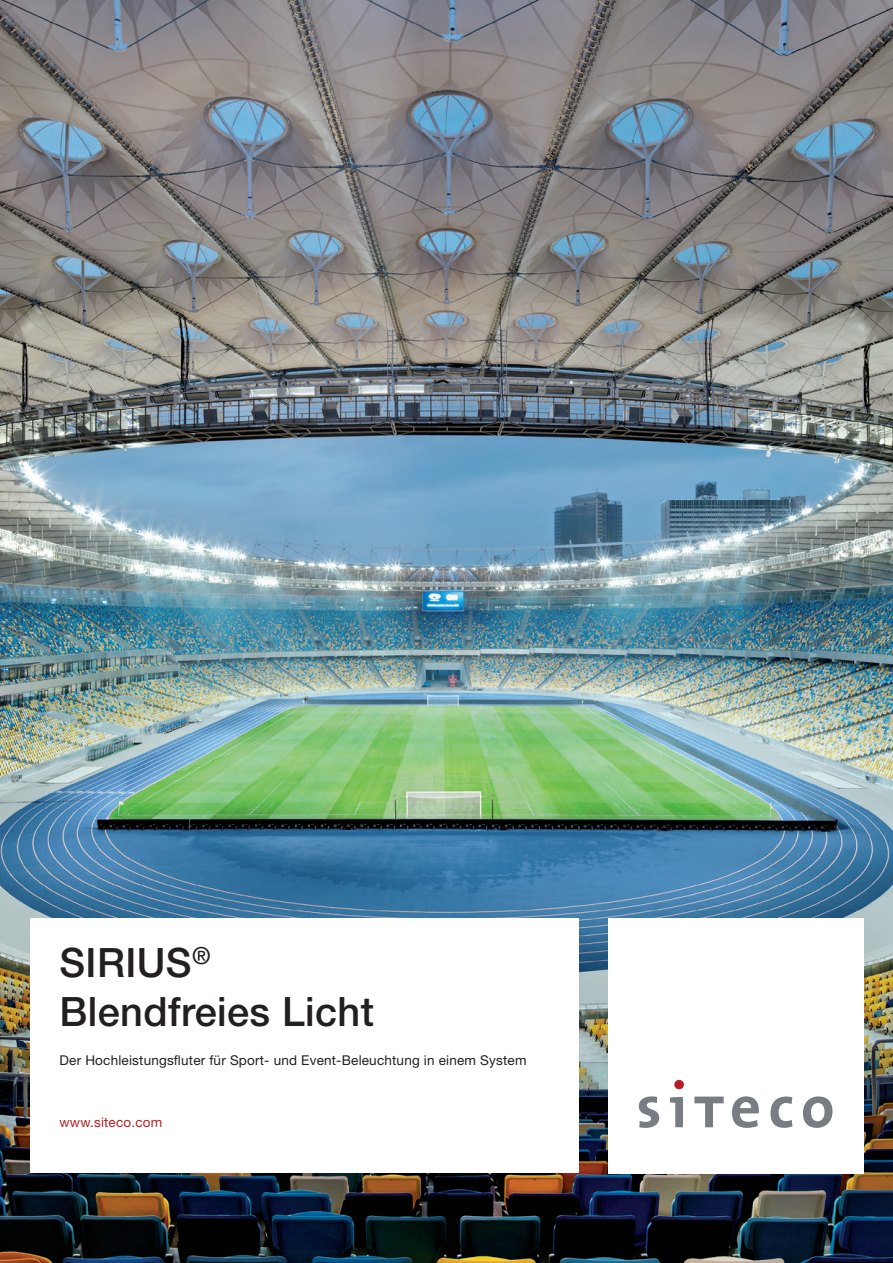
<style>
.page{position:relative;width:893px;height:1263px;background:#fff}
.page>*{position:absolute;margin:0;border:0;box-sizing:border-box;transform-origin:0 0}
.t1{font:500 40.5px/48.8px "Helvetica Neue LT Pro";letter-spacing:.01em;color:#231f20}
.t2{font:13.5px "Helvetica Neue LT Pro";letter-spacing:.015em;color:#231f20}
.t3{font:13.5px "Helvetica Neue LT Pro";letter-spacing:.015em;color:#b62024}
</style>
<div class="page">
<img style="left:0;top:0;width:893px;height:1263px">
<div style="left:30px;top:918px;width:548px;height:255px;background:#fff"></div>
<div style="left:608px;top:918px;width:255px;height:255px;background:#fff"></div>
<svg style="left:694px;top:1096px;width:30px;height:31px"></svg>
<svg style="left:770px;top:1096px;width:22px;height:32px"></svg>
<svg style="left:732px;top:1096px;width:27px;height:32px"></svg>
<svg style="left:803px;top:1096px;width:29px;height:32px"></svg>
<svg style="left:670px;top:1097px;width:13px;height:30px"></svg>
<div style="left:674px;top:1080px;width:10px;height:9px;background:#b62024;border-radius:50%"></div>
<svg style="left:639px;top:1096px;width:20px;height:32px"></svg>
<h1 class="t1" style="left:60px;top:938px;width:316px">SIRIUS<sup>®<br></sup>Blendfreies Licht</h1>
<p class="t2" style="left:60px;top:1052px;width:469px">Der Hochleistungsfluter für Sport- und Event-Beleuchtung in einem System</p>
<p class="t3" style="left:60px;top:1113px;width:104px">www.siteco.com</p>
</div>
